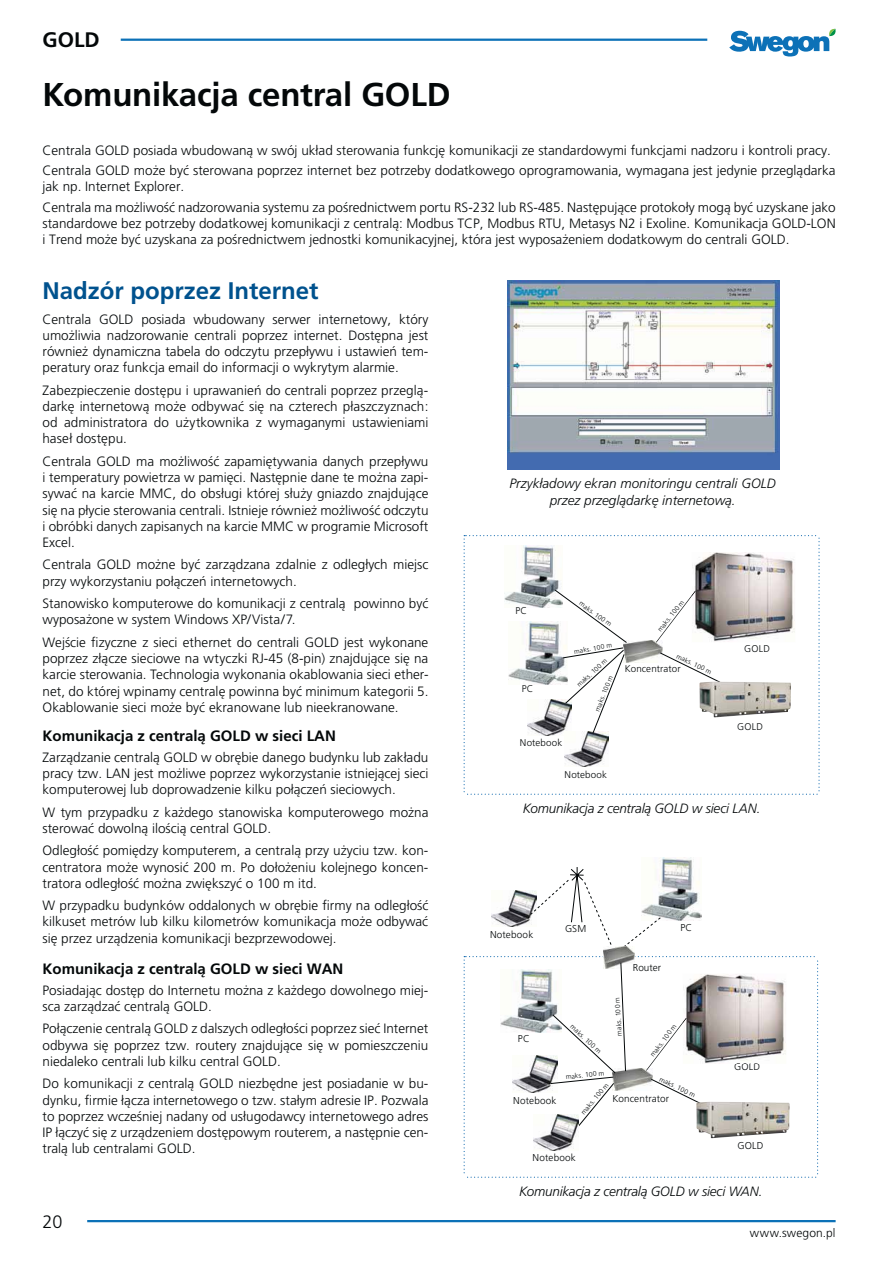
<style>
.page{position:relative;width:893px;height:1263px;background:#fff}
.page>*{position:absolute;margin:0;border:0;box-sizing:border-box;transform-origin:0 0}
.t1{font:700 33px "Frutiger CE";letter-spacing:-.01em;color:#040809}
.t2{font:700 24px "Frutiger CE";color:#00528e}
.t3{font:700 21px "Frutiger CE";color:#040809}
.t4{font:300 18px "Frutiger CE";color:#040809}
.t5{font:700 15px "Frutiger CE";color:#040809}
.t6{font:300 13.5px/16.2px "Frutiger CE";color:#040809;text-align:justify}
.t7{font:italic 300 13.5px/16.4px "Frutiger CE";color:#040809;text-align:center}
.t8{font:300 12px "Frutiger CE";letter-spacing:.01em;color:#040809}
.t9{font:300 9.9px "Frutiger CE";letter-spacing:.015em;color:#040809}
.t10{font:300 9.75px "Frutiger CE";letter-spacing:.015em;color:#040809}
.t11{font:300 6.9px "Frutiger CE";color:#040809}
.t12{font:300 6.75px "Frutiger CE";color:#040809}
</style>
<div class="page">
<svg style="left:729px;top:29px;width:106px;height:28px"></svg>
<hr style="left:121px;top:39px;width:586px;height:2px;background:#0c71b7">
<hr style="left:87px;top:1220px;width:748px;height:2px;background:#0c71b7">
<img style="left:507px;top:280px;width:272px;height:190px">
<img style="left:661px;top:858px;width:33px;height:9px">
<svg style="left:463px;top:867px;width:355px;height:311px"></svg>
<svg style="left:463px;top:535px;width:356px;height:260px"></svg>
<h3 class="t3" style="left:42px;top:30px;width:59px">GOLD</h3>
<h1 class="t1" style="left:42px;top:80px;width:409px">Komunikacja central GOLD</h1>
<p class="t6" style="left:42px;top:140px;width:794px;line-height:20.4px">Centrala GOLD posiada wbudowaną w swój układ sterowania funkcję komunikacji ze standardowymi funkcjami nadzoru i kontroli pracy.<br>Centrala GOLD może być sterowana poprzez internet bez potrzeby dodatkowego oprogramowania, wymagana jest jedynie przeglądarka</p>
<p class="t6" style="left:42px;top:177px;width:794px;line-height:20.4px">jak np. Internet Explorer.<br>Centrala ma możliwość nadzorowania systemu za pośrednictwem portu RS-232 lub RS-485. Następujące protokoły mogą być uzyskane jako</p>
<p class="t6" style="left:42px;top:216px;width:794px">standardowe bez potrzeby dodatkowej komunikacji z centralą: Modbus TCP, Modbus RTU, Metasys N2 i Exoline. Komunikacja GOLD-LON i Trend może być uzyskana za pośrednictwem jednostki komunikacyjnej, która jest wyposażeniem dodatkowym do centrali GOLD.</p>
<h2 class="t2" style="left:42px;top:280px;width:277px">Nadzór poprzez Internet</h2>
<p class="t6" style="left:42px;top:312px;width:387px">Centrala GOLD posiada wbudowany serwer internetowy, który umożliwia nadzorowanie centrali poprzez internet. Dostępna jest również dynamiczna tabela do odczytu przepływu i ustawień tem&shy;peratury oraz funkcja email do informacji o wykrytym alarmie.</p>
<p class="t6" style="left:42px;top:383px;width:387px">Zabezpieczenie dostępu i uprawanień do centrali poprzez przeglą&shy;darkę internetową może odbywać się na czterech płaszczyznach: od administratora do użytkownika z wymaganymi ustawieniami haseł dostępu.</p>
<p class="t6" style="left:42px;top:454px;width:387px">Centrala GOLD ma możliwość zapamiętywania danych przepływu i temperatury powietrza w pamięci. Następnie dane te można zapi&shy;sywać na karcie MMC, do obsługi której służy gniazdo znajdujące się na płycie sterowania centrali. Istnieje również możliwość odczytu i obróbki danych zapisanych na karcie MMC w programie Microsoft Excel.</p>
<p class="t6" style="left:42px;top:557px;width:387px">Centrala GOLD możne być zarządzana zdalnie z odległych miejsc przy wykorzystaniu połączeń internetowych.</p>
<p class="t6" style="left:42px;top:596px;width:387px">Stanowisko komputerowe do komunikacji z centralą powinno być wyposażone w system Windows XP/Vista/7.</p>
<p class="t6" style="left:42px;top:635px;width:387px">Wejście fizyczne z sieci ethernet do centrali GOLD jest wykonane poprzez złącze sieciowe na wtyczki RJ-45 (8-pin) znajdujące się na karcie sterowania. Technologia wykonania okablowania sieci ether&shy;net, do której wpinamy centralę powinna być minimum kategorii 5.<br>Okablowanie sieci może być ekranowane lub nieekranowane.</p>
<p class="t5" style="left:42px;top:730px;width:295px">Komunikacja z centralą GOLD w sieci LAN</p>
<p class="t6" style="left:42px;top:749px;width:387px">Zarządzanie centralą GOLD w obrębie danego budynku lub zakładu pracy tzw. LAN jest możliwe poprzez wykorzystanie istniejącej sieci komputerowej lub doprowadzenie kilku połączeń sieciowych.</p>
<p class="t6" style="left:42px;top:804px;width:387px">W tym przypadku z każdego stanowiska komputerowego można sterować dowolną ilością central GOLD.</p>
<p class="t6" style="left:42px;top:843px;width:387px">Odległość pomiędzy komputerem, a centralą przy użyciu tzw. kon&shy;centratora może wynosić 200 m. Po dołożeniu kolejnego koncen&shy;tratora odległość można zwiększyć o 100 m itd.</p>
<p class="t6" style="left:42px;top:898px;width:387px">W przypadku budynków oddalonych w obrębie firmy na odległość kilkuset metrów lub kilku kilometrów komunikacja może odbywać się przez urządzenia komunikacji bezprzewodowej.</p>
<p class="t5" style="left:42px;top:963px;width:302px">Komunikacja z centralą GOLD w sieci WAN</p>
<p class="t6" style="left:42px;top:982px;width:387px">Posiadając dostęp do Internetu można z każdego dowolnego miej&shy;sca zarządzać centralą GOLD.</p>
<p class="t6" style="left:42px;top:1021px;width:387px">Połączenie centralą GOLD z dalszych odległości poprzez sieć Internet odbywa się poprzez tzw. routery znajdujące się w pomieszczeniu niedaleko centrali lub kilku central GOLD.</p>
<p class="t6" style="left:42px;top:1076px;width:387px">Do komunikacji z centralą GOLD niezbędne jest posiadanie w bu&shy;dynku, firmie łącza internetowego o tzw. stałym adresie IP. Pozwala to poprzez wcześniej nadany od usługodawcy internetowego adres IP łączyć się z urządzeniem dostępowym routerem, a następnie cen&shy;tralą lub centralami GOLD.</p>
<h3 class="t4" style="left:43px;top:1214px;width:22px">20</h3>
<p class="t7" style="left:509px;top:476px;width:268px">Przykładowy ekran monitoringu centrali GOLD przez przeglądarkę internetową.</p>
<p class="t10" style="left:515px;top:606px;width:13px">PC</p>
<p class="t10" style="left:522px;top:684px;width:13px">PC</p>
<p class="t10" style="left:520px;top:739px;width:44px">Notebook</p>
<p class="t12" style="left:581px;top:600px;width:40px;rotate:36deg">maks. 100 m</p>
<p class="t12" style="left:657px;top:629px;width:40px;rotate:-52deg">maks. 100 m</p>
<p class="t12" style="left:573px;top:649px;width:40px;rotate:-10deg">maks. 100 m</p>
<p class="t12" style="left:576px;top:683px;width:40px;rotate:-42deg">maks. 100 m</p>
<p class="t12" style="left:678px;top:653px;width:40px;rotate:26deg">maks. 100 m</p>
<p class="t10" style="left:624px;top:665px;width:57px">Koncentrator</p>
<p class="t12" style="left:594px;top:710px;width:40px;rotate:-69deg">maks. 100 m</p>
<p class="t10" style="left:564px;top:771px;width:44px">Notebook</p>
<p class="t10" style="left:744px;top:644px;width:27px">GOLD</p>
<p class="t10" style="left:737px;top:723px;width:27px">GOLD</p>
<p class="t7" style="left:523px;top:801px;width:239px">Komunikacja z centralą GOLD w sieci LAN.</p>
<p class="t9" style="left:490px;top:931px;width:45px">Notebook</p>
<p class="t9" style="left:565px;top:924px;width:23px">GSM</p>
<p class="t9" style="left:632px;top:963px;width:30px">Router</p>
<p class="t9" style="left:680px;top:924px;width:13px">PC</p>
<p class="t11" style="left:616px;top:1036px;width:40px;rotate:-94deg">maks. 100 m</p>
<p class="t11" style="left:649px;top:1054px;width:40px;rotate:-53deg">maks. 100 m</p>
<p class="t11" style="left:661px;top:1076px;width:40px;rotate:26deg">maks. 100 m</p>
<p class="t11" style="left:573px;top:1023px;width:40px;rotate:42deg">maks. 100 m</p>
<p class="t11" style="left:565px;top:1074px;width:40px;rotate:-6deg">maks. 100 m</p>
<p class="t11" style="left:580px;top:1112px;width:40px;rotate:-50deg">maks. 100 m</p>
<p class="t9" style="left:532px;top:1154px;width:45px">Notebook</p>
<p class="t9" style="left:518px;top:1035px;width:13px">PC</p>
<p class="t9" style="left:612px;top:1094px;width:58px">Koncentrator</p>
<p class="t9" style="left:513px;top:1096px;width:45px">Notebook</p>
<p class="t9" style="left:734px;top:1063px;width:28px">GOLD</p>
<p class="t9" style="left:737px;top:1141px;width:28px">GOLD</p>
<p class="t7" style="left:519px;top:1183px;width:245px">Komunikacja z centralą GOLD w sieci WAN.</p>
<p class="t8" style="left:750px;top:1228px;width:87px">www.swegon.pl</p>
</div>
